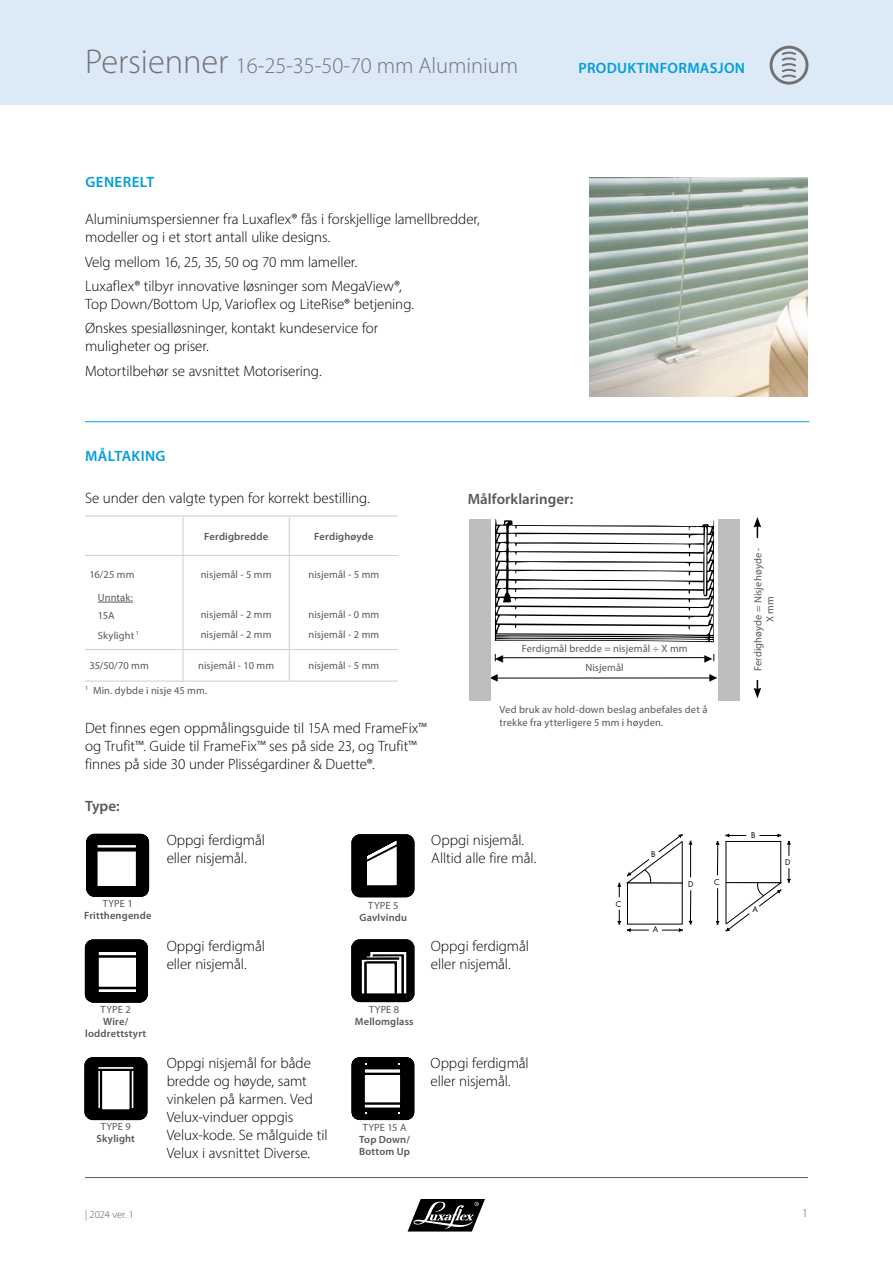
<style>
.page{position:relative;width:893px;height:1263px;background:#fff}
.page>*{position:absolute;margin:0;border:0;box-sizing:border-box;transform-origin:0 0}
.t1{font:300 22.5px "Myriad Pro";color:#757171}
.t2{font:300 15px/18px "Myriad Pro";letter-spacing:-.005em;color:#000}
.t3{font:600 15px "Myriad Pro";letter-spacing:.02em;color:#009edb}
.t4{font:600 15px "Myriad Pro";letter-spacing:.005em;color:#585858}
.t5{font:300 12px "Myriad Pro";color:#585858}
.t6{font:10.5px/20px "Myriad Pro";letter-spacing:.01em;color:#585858}
.t7{font:600 10.5px/12px "Myriad Pro";letter-spacing:.015em;color:#585858;text-align:center}
.t8{font:condensed 10.5px/21.1px "Avant Garde";color:#000}
.t9{font:300 10.5px "Myriad Pro";color:#585858}
.t10{font:7.8px "Futura Std";color:#000}
.s1{font-size:34.5px}
</style>
<div class="page">
<hr style="left:85px;top:1177px;width:723px;height:1px;background:#585858">
<svg style="left:408px;top:1199px;width:77px;height:32px"></svg>
<div style="left:0;top:0;width:893px;height:105px;background:#dceaf8"></div>
<div style="left:770px;top:46px;width:38px;height:39px;border:3px solid #757171;border-radius:50%"></div>
<svg style="left:781px;top:51px;width:16px;height:27px"></svg>
<svg style="left:351px;top:834px;width:63px;height:63px"></svg>
<hr style="left:690px;top:890px;width:1px;height:31px;background:#000">
<hr style="left:690px;top:844px;width:1px;height:33px;background:#000">
<svg style="left:689px;top:921px;width:3px;height:4px"></svg>
<svg style="left:618px;top:834px;width:65px;height:97px"></svg>
<svg style="left:86px;top:834px;width:63px;height:63px"></svg>
<svg style="left:96px;top:847px;width:42px;height:4px"></svg>
<svg style="left:85px;top:939px;width:63px;height:63px"></svg>
<svg style="left:351px;top:1057px;width:63px;height:63px"></svg>
<div style="left:351px;top:939px;width:63px;height:63px;background:#000;border-radius:9px"></div>
<svg style="left:351px;top:945px;width:63px;height:57px"></svg>
<hr style="left:717px;top:844px;width:1px;height:31px;background:#000">
<hr style="left:717px;top:888px;width:1px;height:34px;background:#000">
<svg style="left:716px;top:841px;width:3px;height:4px"></svg>
<svg style="left:725px;top:834px;width:65px;height:97px"></svg>
<svg style="left:84px;top:1057px;width:63px;height:63px"></svg>
<img style="left:589px;top:178px;width:219px;height:218px">
<svg style="left:494px;top:519px;width:221px;height:123px"></svg>
<div style="left:469px;top:519px;width:21px;height:181px;background:#bcbec0"></div>
<div style="left:718px;top:519px;width:22px;height:181px;background:#bcbec0"></div>
<hr style="left:499px;top:657px;width:210px;height:1px;background:#000">
<hr style="left:493px;top:677px;width:221px;height:1px;background:#000">
<hr style="left:85px;top:421px;width:724px;height:1px;background:#009edb">
<hr style="left:757px;top:525px;width:1px;height:165px;background:#000">
<svg style="left:754px;top:517px;width:7px;height:10px"></svg>
<svg style="left:754px;top:688px;width:7px;height:10px"></svg>
<div style="left:752px;top:538px;width:27px;height:142px;background:#fff"></div>
<hr style="left:85px;top:516px;width:98px;height:1px;background:#d0cdc8">
<hr style="left:183px;top:516px;width:106px;height:1px;background:#d0cdc8">
<hr style="left:183px;top:516px;width:1px;height:39px;background:#d0cdc8">
<hr style="left:289px;top:516px;width:109px;height:1px;background:#d0cdc8">
<hr style="left:289px;top:516px;width:1px;height:39px;background:#d0cdc8">
<hr style="left:85px;top:555px;width:98px;height:1px;background:#d0cdc8">
<hr style="left:183px;top:555px;width:106px;height:1px;background:#d0cdc8">
<svg style="left:183px;top:556px;width:1px;height:22px"></svg>
<hr style="left:289px;top:555px;width:109px;height:1px;background:#d0cdc8">
<svg style="left:289px;top:556px;width:1px;height:22px"></svg>
<hr style="left:183px;top:578px;width:1px;height:71px;background:#d0cdc8">
<hr style="left:289px;top:578px;width:1px;height:71px;background:#d0cdc8">
<hr style="left:85px;top:649px;width:98px;height:1px;background:#d0cdc8">
<hr style="left:183px;top:649px;width:106px;height:1px;background:#d0cdc8">
<hr style="left:183px;top:650px;width:1px;height:31px;background:#d0cdc8">
<hr style="left:289px;top:649px;width:109px;height:1px;background:#d0cdc8">
<hr style="left:289px;top:650px;width:1px;height:31px;background:#d0cdc8">
<hr style="left:85px;top:681px;width:98px;height:1px;background:#d0cdc8">
<hr style="left:183px;top:681px;width:106px;height:1px;background:#d0cdc8">
<hr style="left:289px;top:681px;width:109px;height:1px;background:#d0cdc8">
<hr style="left:98px;top:602px;width:35px;height:1px;background:#585858">
<svg style="left:490px;top:674px;width:8px;height:8px"></svg>
<svg style="left:495px;top:654px;width:8px;height:8px"></svg>
<svg style="left:704px;top:654px;width:10px;height:8px"></svg>
<h1 class="t1" style="left:85px;top:52px;width:435px"><span class="s1">Persienner</span> 16-25-35-50-70 mm Aluminium</h1>
<p class="t3" style="left:578px;top:60px;width:168px">PRODUKTINFORMASJON</p>
<p class="t3" style="left:86px;top:174px;width:70px">GENERELT</p>
<p class="t2" style="left:85px;top:210px;width:396px">Aluminiumspersienner fra Luxaflex® fås i forskjellige lamellbredder, modeller og i et stort antall ulike designs.</p>
<p class="t2" style="left:85px;top:249px;width:318px;line-height:24.3px">Velg mellom 16, 25, 35, 50 og 70 mm lameller.<br>Luxaflex® tilbyr innovative løsninger som MegaView®,</p>
<p class="t2" style="left:85px;top:292px;width:331px;line-height:24.3px">Top Down/Bottom Up, Varioflex og LiteRise® betjening.<br>Ønskes spesialløsninger, kontakt kundeservice for</p>
<p class="t2" style="left:85px;top:334px;width:238px;line-height:24.3px">muligheter og priser.<br>Motortilbehør se avsnittet Motorisering.</p>
<p class="t3" style="left:85px;top:448px;width:82px">MÅLTAKING</p>
<p class="t2" style="left:85px;top:489px;width:286px">Se under den valgte typen for korrekt bestilling.</p>
<p class="t6" style="left:89px;top:563px;width:47px;line-height:23px;text-align:right">16/25 mm<br>Unntak:</p>
<p class="t6" style="left:98px;top:606px;width:42px;line-height:19.5px">15A<br>Skylight <sup>1</sup></p>
<p class="t7" style="left:204px;top:530px;width:65px">Ferdigbredde</p>
<p class="t7" style="left:314px;top:530px;width:61px">Ferdighøyde</p>
<p class="t6" style="left:201px;top:564px;width:72px">nisjemål - 5 mm</p>
<p class="t6" style="left:308px;top:564px;width:72px">nisjemål - 5 mm</p>
<p class="t6" style="left:201px;top:604px;width:72px">nisjemål - 2 mm nisjemål - 2 mm</p>
<p class="t6" style="left:308px;top:604px;width:72px">nisjemål - 0 mm nisjemål - 2 mm</p>
<p class="t6" style="left:89px;top:656px;width:61px">35/50/70 mm</p>
<p class="t6" style="left:198px;top:656px;width:77px">nisjemål - 10 mm</p>
<p class="t6" style="left:308px;top:656px;width:72px">nisjemål - 5 mm</p>
<p class="t6" style="left:85px;top:680px;width:124px"><sup>1</sup> Min. dybde i nisje 45 mm.</p>
<p class="t2" style="left:85px;top:719px;width:343px">Det finnes egen oppmålingsguide til 15A med FrameFix™ og Trufit™. Guide til FrameFix™ ses på side 23, og Trufit™ finnes på side 30 under Plisségardiner &amp; Duette®.</p>
<p class="t4" style="left:85px;top:798px;width:36px">Type:</p>
<p class="t4" style="left:468px;top:491px;width:107px">Målforklaringer:</p>
<p class="t6" style="left:522px;top:639px;width:167px;line-height:19.2px;text-align:center">Ferdigmål bredde = nisjemål ÷ X mm<br>Nisjemål</p>
<p class="t8" style="left:567px;top:639px;width:102px;text-indent:-20px">Færdigmål (murmål ÷ 5 mm)<br>Murmål/Karmmål</p>
<p class="t6" style="left:500px;top:702px;width:209px;line-height:13.5px">Ved bruk av hold-down beslag anbefales det å trekke fra ytterligere 5 mm i høyden.</p>
<p class="t2" style="left:167px;top:831px;width:100px">Oppgi ferdigmål eller nisjemål.</p>
<p class="t2" style="left:431px;top:831px;width:106px">Oppgi nisjemål.<br>Alltid alle fire mål.</p>
<p class="t10" style="left:651px;top:849px;width:6px">B</p>
<p class="t10" style="left:688px;top:879px;width:7px">D</p>
<p class="t10" style="left:714px;top:877px;width:7px">C</p>
<p class="t6" style="left:103px;top:893px;width:32px">TYPE 1</p>
<p class="t7" style="left:84px;top:910px;width:69px">Fritthengende</p>
<p class="t6" style="left:368px;top:896px;width:32px">TYPE 5</p>
<p class="t7" style="left:360px;top:912px;width:49px">Gavlvindu</p>
<p class="t10" style="left:616px;top:899px;width:7px">C</p>
<p class="t10" style="left:653px;top:924px;width:7px">A</p>
<p class="t2" style="left:167px;top:937px;width:100px">Oppgi ferdigmål eller nisjemål.</p>
<p class="t2" style="left:431px;top:937px;width:100px">Oppgi ferdigmål eller nisjemål.</p>
<p class="t6" style="left:101px;top:999px;width:32px">TYPE 2</p>
<p class="t7" style="left:85px;top:1016px;width:62px">Wire/ loddrettstyrt</p>
<p class="t6" style="left:369px;top:999px;width:32px">TYPE 8</p>
<p class="t7" style="left:355px;top:1015px;width:60px">Mellomglass</p>
<p class="t6" style="left:101px;top:1117px;width:32px">TYPE 9</p>
<p class="t7" style="left:97px;top:1133px;width:40px">Skylight</p>
<p class="t2" style="left:167px;top:1054px;width:162px">Oppgi nisjemål for både bredde og høyde, samt vinkelen på karmen. Ved<br>Velux-vinduer oppgis<br>Velux-kode. Se målguide til<br>Velux i avsnittet Diverse.</p>
<p class="t2" style="left:431px;top:1054px;width:100px">Oppgi ferdigmål eller nisjemål.</p>
<p class="t6" style="left:363px;top:1118px;width:45px">TYPE 15 A</p>
<p class="t7" style="left:359px;top:1134px;width:52px;text-align:left">Top Down/<br>Bottom Up</p>
<p class="t9" style="left:85px;top:1208px;width:50px">| 2024 ver. 1</p>
<p class="t6" style="left:752px;top:671px;width:126px;line-height:12px;text-align:center;rotate:-90deg">Ferdighøyde = Nisjehøyde -<br>X mm</p>
<p class="t10" style="left:751px;top:830px;width:6px">B</p>
<p class="t10" style="left:752px;top:904px;width:7px">A</p>
<p class="t10" style="left:785px;top:857px;width:7px">D</p>
<p class="t5" style="left:802px;top:1206px;width:7px">1</p>
</div>
